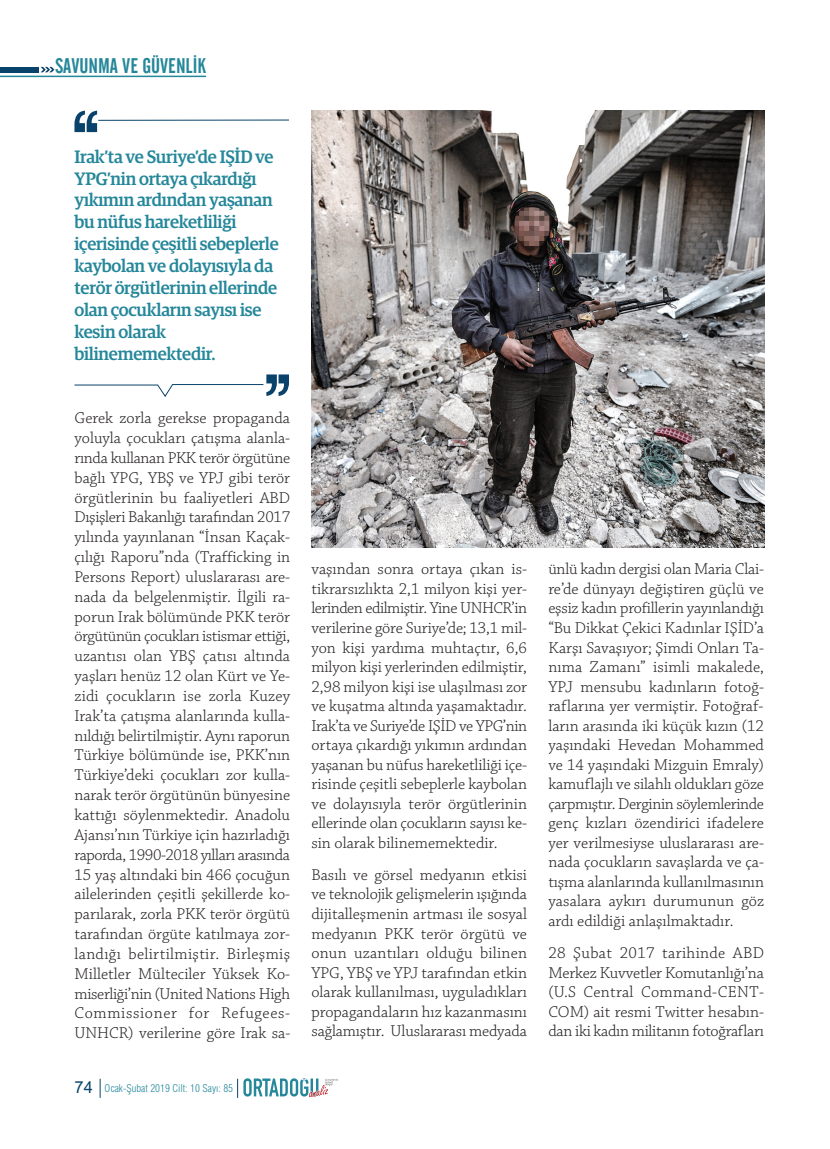
<style>
.page{position:relative;width:830px;height:1149px;background:#fff}
.page>*{position:absolute;margin:0;border:0;box-sizing:border-box;transform-origin:0 0}
.t1{font:21px "Alternate Gothic No 2 BT";color:#25879a}
.t2{font:500 18px/21.9px "Guardian Egyp";letter-spacing:-.015em;color:#25879a}
.t3{font:300 16.5px/19.5px "Chaparral Pro";color:#231f20;text-align:justify}
.t4{font:300 condensed 10.5px "Swiss 721 BT";color:#25879a}
.s1{font-family:"Arial";font-weight:400;font-stretch:normal;font-size:16.5px;color:#09436b}
</style>
<div class="page">
<hr style="left:98px;top:120px;width:191px;height:1px;background:#09436b">
<svg style="left:74px;top:111px;width:23px;height:21px"></svg>
<svg style="left:74px;top:374px;width:215px;height:23px"></svg>
<svg style="left:100px;top:1078px;width:1px;height:19px"></svg>
<svg style="left:237px;top:1078px;width:101px;height:19px"></svg>
<img style="left:311px;top:111px;width:452px;height:436px">
<div style="left:0;top:67px;width:39px;height:5px;background:#09436b"></div>
<hr style="left:0;top:76px;width:206px;height:1px;background:#25879a">
<svg style="left:41px;top:67px;width:13px;height:5px"></svg>
<p class="t1" style="left:55px;top:58px;width:152px">SAVUNMA VE GÜVENLİK</p>
<p class="t2" style="left:74px;top:147px;width:206px">Irak’ta ve Suriye’de IŞİD ve<br>YPG’nin ortaya çıkardığı yıkımın ardından yaşanan bu nüfus hareketliliği içerisinde çeşitli sebeplerle kaybolan ve dolayısıyla da terör örgütlerinin ellerinde olan çocukların sayısı ise kesin olarak bilinememektedir.</p>
<p class="t3" style="left:74px;top:409px;width:217px">Gerek zorla gerekse propaganda yoluyla çocukları çatışma alanla&shy;rında kullanan PKK terör örgütüne bağlı YPG, YBŞ ve YPJ gibi terör örgütlerinin bu faaliyetleri ABD Dışişleri Bakanlığı tarafından 2017 yılında yayınlanan “İnsan Kaçak&shy;çılığı Raporu”nda (Trafficking in Persons Report) uluslararası are&shy;nada da belgelenmiştir. İlgili ra&shy;porun Irak bölümünde PKK terör örgütünün çocukları istismar ettiği, uzantısı olan YBŞ çatısı altında yaşları henüz 12 olan Kürt ve Ye&shy;zidi çocukların ise zorla Kuzey Irak’ta çatışma alanlarında kulla&shy;nıldığı belirtilmiştir. Aynı raporun Türkiye bölümünde ise, PKK’nın Türkiye’deki çocukları zor kulla&shy;narak terör örgütünün bünyesine kattığı söylenmektedir. Anadolu Ajansı’nın Türkiye için hazırladığı raporda, 1990-2018 yılları arasında 15 yaş altındaki bin 466 çocuğun ailelerinden çeşitli şekillerde ko&shy;parılarak, zorla PKK terör örgütü tarafından örgüte katılmaya zor&shy;landığı belirtilmiştir. Birleşmiş Milletler Mülteciler Yüksek Ko&shy;miserliği’nin (United Nations High Commissioner for Refugees-UNHCR) verilerine göre Irak sa-</p>
<p class="t4" style="left:74px;top:1081px;width:160px"><span class="s1">74</span> Ocak-Şubat 2019 Cilt: 10 Sayı: 85</p>
<p class="t3" style="left:311px;top:560px;width:217px">vaşından sonra ortaya çıkan is&shy;tikrarsızlıkta 2,1 milyon kişi yer&shy;lerinden edilmiştir. Yine UNHCR’in verilerine göre Suriye’de; 13,1 mil&shy;yon kişi yardıma muhtaçtır, 6,6 milyon kişi yerlerinden edilmiştir, 2,98 milyon kişi ise ulaşılması zor ve kuşatma altında yaşamaktadır.<br>Irak’ta ve Suriye’de IŞİD ve YPG’nin ortaya çıkardığı yıkımın ardından yaşanan bu nüfus hareketliliği içe&shy;risinde çeşitli sebeplerle kaybolan ve dolayısıyla terör örgütlerinin ellerinde olan çocukların sayısı ke&shy;sin olarak bilinememektedir.</p>
<p class="t3" style="left:311px;top:866px;width:217px">Basılı ve görsel medyanın etkisi ve teknolojik gelişmelerin ışığında dijitalleşmenin artması ile sosyal medyanın PKK terör örgütü ve onun uzantıları olduğu bilinen YPG, YBŞ ve YPJ tarafından etkin olarak kullanılması, uyguladıkları propagandaların hız kazanmasını sağlamıştır. Uluslararası medyada</p>
<p class="t3" style="left:548px;top:560px;width:217px">ünlü kadın dergisi olan Maria Clai&shy;re’de dünyayı değiştiren güçlü ve eşsiz kadın profillerin yayınlandığı “Bu Dikkat Çekici Kadınlar IŞİD’a Karşı Savaşıyor; Şimdi Onları Ta&shy;nıma Zamanı” isimli makalede, YPJ mensubu kadınların fotoğ&shy;raflarına yer vermiştir. Fotoğraf&shy;ların arasında iki küçük kızın (12 yaşındaki Hevedan Mohammed ve 14 yaşındaki Mizguin Emraly) kamuflajlı ve silahlı oldukları göze çarpmıştır. Derginin söylemlerinde genç kızları özendirici ifadelere yer verilmesiyse uluslararası are&shy;nada çocukların savaşlarda ve ça&shy;tışma alanlarında kullanılmasının yasalara aykırı durumunun göz ardı edildiği anlaşılmaktadır.</p>
<p class="t3" style="left:548px;top:944px;width:217px">28 Şubat 2017 tarihinde ABD Merkez Kuvvetler Komutanlığı’na (U.S Central Command-CENT-COM) ait resmi Twitter hesabın&shy;dan iki kadın militanın fotoğrafları</p>
</div>
